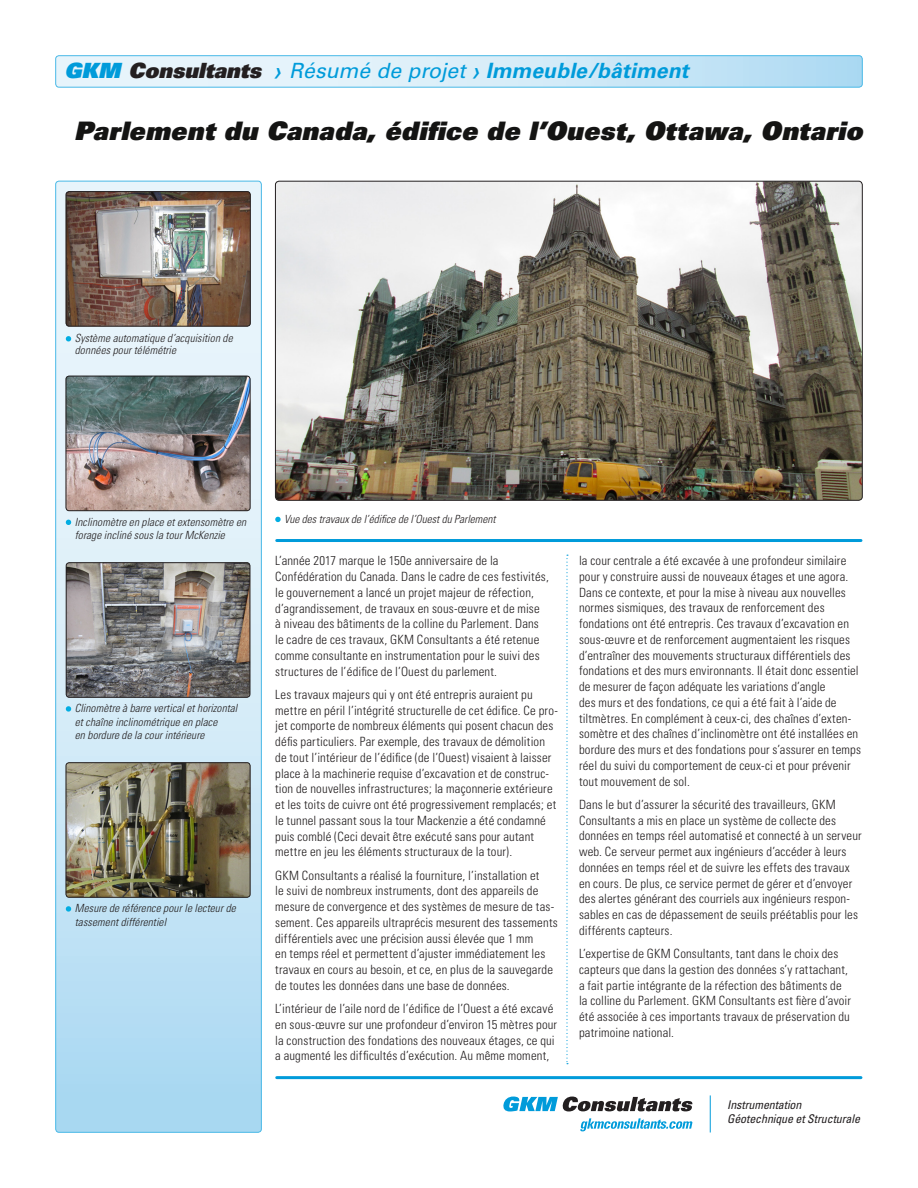
<style>
.page{position:relative;width:918px;height:1188px;background:#fff}
.page>*{position:absolute;margin:0;border:0;box-sizing:border-box;transform-origin:0 0}
.t1{font:italic 900 25.5px "Univers";letter-spacing:.015em;color:#141413}
.t2{font:italic 700 21px "Univers";letter-spacing:.005em;color:#009bda}
.t3{font:300 condensed 12.75px/15.8px "Univers";letter-spacing:.015em;color:#231f20}
.t4{font:italic condensed 12px/14.4px "Univers";letter-spacing:-.01em;color:#231f20}
.t5{font:italic 300 condensed 11.25px/13.5px "Univers";letter-spacing:.01em;color:#231f20}
.s1{font-weight:900}
.s2{font-weight:900;color:#231f20}
.s3{font-weight:400;font-size:27px}
.s4{font-weight:400}
</style>
<div class="page">
<div style="left:56px;top:181px;width:205px;height:951px;background:linear-gradient(to bottom,#eef3f5,#add6ec);border-radius:3px"></div>
<div style="left:56px;top:181px;width:206px;height:952px;border:1px solid #49b9e7;border-radius:3px"></div>
<hr style="left:277px;top:539px;width:584px;height:3px;background:#009bda">
<svg style="left:566px;top:555px;width:2px;height:509px"></svg>
<hr style="left:277px;top:1076px;width:584px;height:3px;background:#009bda">
<div style="left:56px;top:56px;width:806px;height:31px;background:linear-gradient(to right,#f3fafd,#b6def3);border-radius:3px"></div>
<div style="left:56px;top:56px;width:806px;height:31px;border:1px solid #49b9e7;border-radius:3px"></div>
<svg style="left:503px;top:1097px;width:190px;height:14px"></svg>
<svg style="left:580px;top:1118px;width:113px;height:13px"></svg>
<hr style="left:710px;top:1095px;width:1px;height:37px;background:#009bda">
<svg style="left:275px;top:517px;width:6px;height:5px"></svg>
<svg style="left:66px;top:336px;width:5px;height:5px"></svg>
<svg style="left:66px;top:520px;width:5px;height:5px"></svg>
<svg style="left:66px;top:706px;width:5px;height:6px"></svg>
<svg style="left:66px;top:906px;width:5px;height:6px"></svg>
<img style="left:66px;top:191px;width:183px;height:135px">
<div style="left:66px;top:191px;width:185px;height:135px;border:1px solid #231f20;border-radius:3px"></div>
<img style="left:66px;top:376px;width:184px;height:135px">
<div style="left:66px;top:376px;width:184px;height:135px;border:1px solid #231f20;border-radius:3px"></div>
<img style="left:66px;top:562px;width:184px;height:136px">
<div style="left:66px;top:562px;width:184px;height:136px;border:1px solid #231f20;border-radius:3px"></div>
<img style="left:66px;top:762px;width:184px;height:135px">
<div style="left:66px;top:762px;width:184px;height:135px;border:1px solid #231f20;border-radius:3px"></div>
<img style="left:275px;top:181px;width:587px;height:319px">
<h2 class="t2" style="left:64px;top:59px;width:626px"><span class="s1">GKM</span> <span class="s2">Consultants</span> <span class="s3">›</span> <span class="s4">Résumé de projet</span> <span class="s3">›</span> Immeuble/bâtiment</h2>
<h1 class="t1" style="left:74px;top:114px;width:790px">Parlement du Canada, édifice de l’Ouest, Ottawa, Ontario</h1>
<p class="t5" style="left:75px;top:333px;width:159px;line-height:11.2px">Système automatique d’acquisition de données pour télémétrie</p>
<p class="t5" style="left:75px;top:515px;width:173px">Inclinomètre en place et extensomètre en forage incliné sous la tour McKenzie</p>
<p class="t5" style="left:75px;top:702px;width:164px">Clinomètre à barre vertical et horizontal et chaîne inclinométrique en place<br>en bordure de la cour intérieure</p>
<p class="t5" style="left:75px;top:902px;width:163px">Mesure de référence pour le lecteur de tassement différentiel</p>
<p class="t5" style="left:284px;top:512px;width:213px">Vue des travaux de l’édifice de l’Ouest du Parlement</p>
<p class="t3" style="left:275px;top:553px;width:275px">L’année 2017 marque le 150e anniversaire de la Confédération du Canada. Dans le cadre de ces festivités, le gouvernement a lancé un projet majeur de réfection, d’agrandissement, de travaux en sous-œuvre et de mise<br>à niveau des bâtiments de la colline du Parlement. Dans le cadre de ces travaux, GKM Consultants a été retenue comme consultante en instrumentation pour le suivi des structures de l’édifice de l’Ouest du parlement.</p>
<p class="t3" style="left:275px;top:686px;width:284px">Les travaux majeurs qui y ont été entrepris auraient pu mettre en péril l’intégrité structurelle de cet édifice. Ce pro&shy;jet comporte de nombreux éléments qui posent chacun des défis particuliers. Par exemple, des travaux de démolition de tout l’intérieur de l’édifice (de l’Ouest) visaient à laisser place à la machinerie requise d’excavation et de construc&shy;tion de nouvelles infrastructures; la maçonnerie extérieure et les toits de cuivre ont été progressivement remplacés; et le tunnel passant sous la tour Mackenzie a été condamné puis comblé (Ceci devait être exécuté sans pour autant mettre en jeu les éléments structuraux de la tour).</p>
<p class="t3" style="left:275px;top:867px;width:284px">GKM Consultants a réalisé la fourniture, l’installation et<br>le suivi de nombreux instruments, dont des appareils de mesure de convergence et des systèmes de mesure de tas&shy;sement. Ces appareils ultraprécis mesurent des tassements différentiels avec une précision aussi élevée que 1 mm<br>en temps réel et permettent d’ajuster immédiatement les travaux en cours au besoin, et ce, en plus de la sauvegarde de toutes les données dans une base de données.</p>
<p class="t3" style="left:275px;top:1001px;width:283px">L’intérieur de l’aile nord de l’édifice de l’Ouest a été excavé en sous-œuvre sur une profondeur d’environ 15 mètres pour la construction des fondations des nouveaux étages, ce qui a augmenté les difficultés d’exécution. Au même moment,</p>
<p class="t3" style="left:579px;top:553px;width:284px">la cour centrale a été excavée à une profondeur similaire pour y construire aussi de nouveaux étages et une agora.<br>Dans ce contexte, et pour la mise à niveau aux nouvelles normes sismiques, des travaux de renforcement des fondations ont été entrepris. Ces travaux d’excavation en sous-œuvre et de renforcement augmentaient les risques d’entraîner des mouvements structuraux différentiels des fondations et des murs environnants. Il était donc essentiel de mesurer de façon adéquate les variations d’angle<br>des murs et des fondations, ce qui a été fait à l’aide de tiltmètres. En complément à ceux-ci, des chaînes d’exten&shy;somètre et des chaînes d’inclinomètre ont été installées en bordure des murs et des fondations pour s’assurer en temps réel du suivi du comportement de ceux-ci et pour prévenir tout mouvement de sol.</p>
<p class="t3" style="left:579px;top:796px;width:284px">Dans le but d’assurer la sécurité des travailleurs, GKM Consultants a mis en place un système de collecte des données en temps réel automatisé et connecté à un serveur web. Ce serveur permet aux ingénieurs d’accéder à leurs données en temps réel et de suivre les effets des travaux en cours. De plus, ce service permet de gérer et d’envoyer des alertes générant des courriels aux ingénieurs respon&shy;sables en cas de dépassement de seuils préétablis pour les différents capteurs.</p>
<p class="t3" style="left:579px;top:946px;width:274px">L’expertise de GKM Consultants, tant dans le choix des capteurs que dans la gestion des données s’y rattachant, a fait partie intégrante de la réfection des bâtiments de la colline du Parlement. GKM Consultants est fière d’avoir été associée à ces importants travaux de préservation du patrimoine national.</p>
<p class="t4" style="left:727px;top:1097px;width:134px">Instrumentation<br>Géotechnique et Structurale</p>
</div>
